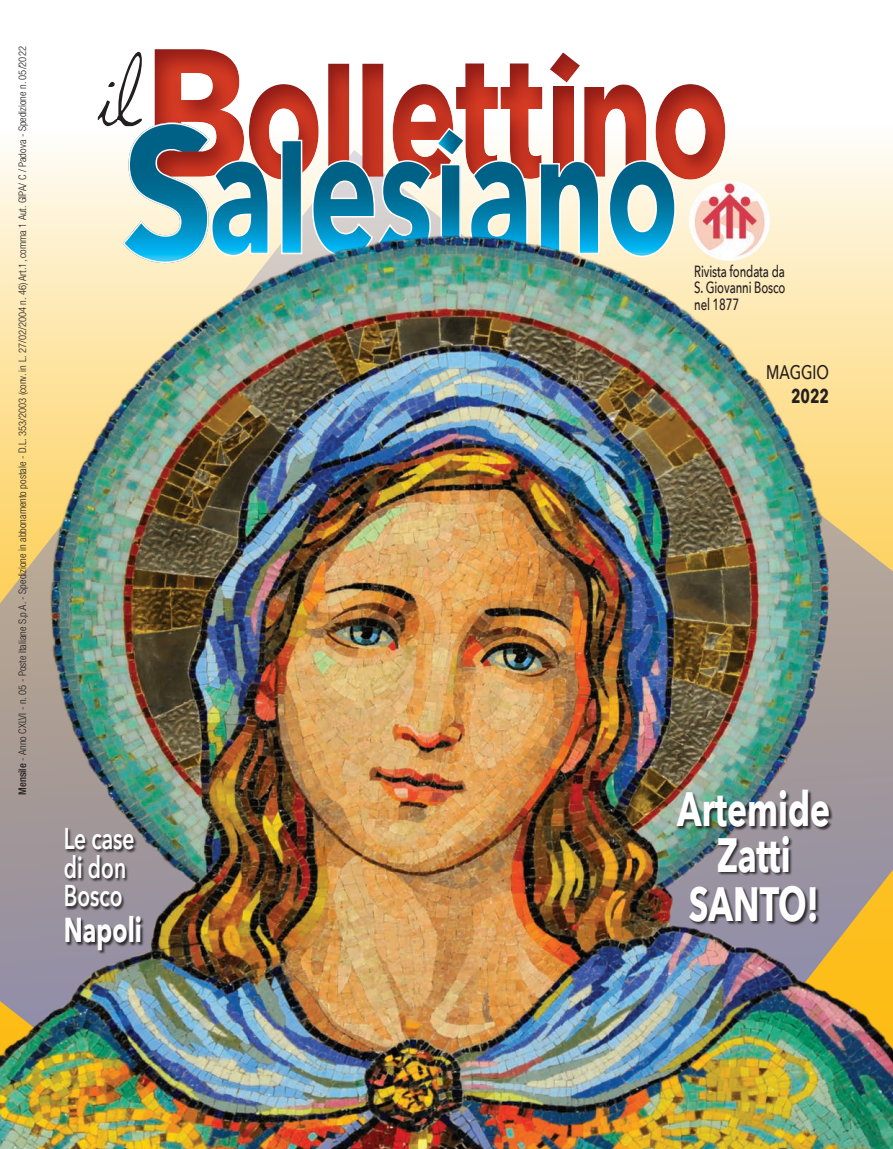
<style>
.page{position:relative;width:893px;height:1149px;background:#fff}
.page>*{position:absolute;margin:0;border:0;box-sizing:border-box;transform-origin:0 0}
.t1{font:700 48px/45px "Avenir Next";color:#fff;text-align:center;scale:.7 1}
.t2{font:700 34.5px "Avenir Next";color:#fff;scale:.7 1}
.t3{font:600 30px/28.5px "Avenir Next";color:#fff;scale:.7 1}
.t4{font:500 19.65px "Avenir Next";color:#231f20;scale:.75 1}
.t5{font:700 19.65px "Avenir Next";color:#231f20;scale:.75 1}
.t6{font:500 16.2px/16.5px "Avenir Next";letter-spacing:-.01em;color:#231f20;text-align:justify;scale:.7 1}
.t7{font:300 condensed 10.5px "Helvetica Neue LT Std";color:#231f20}
.s1{font-weight:500}
</style>
<div class="page">
<img style="left:689px;top:181px;width:81px;height:27px">
<svg style="left:556px;top:52px;width:18px;height:9px"></svg>
<div style="left:247px;top:61px;width:479px;height:119px;background:#8c4677;opacity:.8"></div>
<svg style="left:435px;top:127px;width:31px;height:12px"></svg>
<svg style="left:98px;top:51px;width:112px;height:157px"></svg>
<div style="left:153px;top:48px;width:92px;height:130px;background:#8c4677;opacity:.8"></div>
<svg style="left:210px;top:139px;width:466px;height:69px"></svg>
<img style="left:0;top:208px;width:893px;height:940px">
<div style="left:677px;top:789px;width:156px;height:136px;background:#231f20;opacity:.9"></div>
<div style="left:65px;top:827px;width:80px;height:127px;background:#231f20;opacity:.9"></div>
<p class="t7" style="left:17px;top:794px;width:749px;rotate:-90deg"><span class="s1">Mensile</span> - Anno CXLVI - n. 05 - Poste Italiane S.p.A. - Spedizione in abbonamento postale - D.L. 353/2003 (conv. in L. 27/02/2004 n. 46) Art.1, comma 1 Aut. GIPA/ C / Padova - Spedizione n. 05/2022</p>
<h3 class="t3" style="left:64px;top:823px;width:103px">Le case di don<br>Bosco</h3>
<h2 class="t2" style="left:64px;top:899px;width:113px">Napoli</h2>
<h3 class="t6" style="left:694px;top:262px;width:132px">Rivista fondata da S. Giovanni Bosco nel 1877</h3>
<h3 class="t4" style="left:766px;top:355px;width:85px">MAGGIO</h3>
<h3 class="t5" style="left:791px;top:379px;width:52px">2022</h3>
<h1 class="t1" style="left:677px;top:786px;width:220px">Artemide<br>Zatti</h1>
<h1 class="t1" style="left:689px;top:880px;width:187px">SANTO!</h1>
</div>
